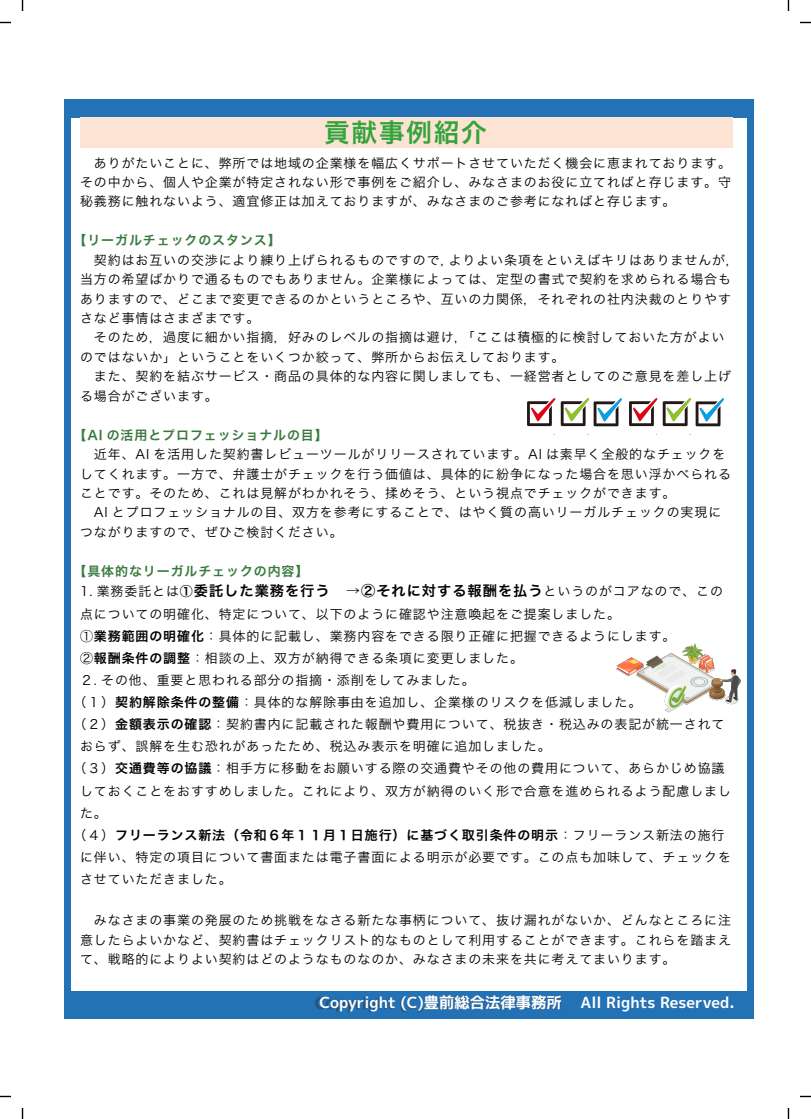
<style>
.page{position:relative;width:811px;height:1119px;background:#fff}
.page>*{position:absolute;margin:0;border:0;box-sizing:border-box;transform-origin:0 0}
.t1{font:25.5px "Hira Kaku Pro N W6";letter-spacing:.07em;color:#33a33c}
.t2{font:15.25px "mplus 1 p bold";color:#fff}
.t3{font:14.25px "Hira Kaku Pro N W6";letter-spacing:.07em;color:#000}
.t4{font:13px/19.4px "Hira Kaku Pro N W3";letter-spacing:.07em;color:#000}
.t5{font:13px "Hira Kaku Pro N W6";letter-spacing:.07em;color:#387a3d}
.t6{font:13px "Hira Kaku Pro N W6";letter-spacing:.07em;color:#000}
.s1{font-family:"Hira Kaku Pro N W3";font-size:13px}
.s2{font-size:13px}
.s3{font-family:"Hira Kaku Pro N W6"}
.s4{font-family:"Hira Kaku Pro N W3"}
</style>
<div class="page">
<svg style="left:787px;top:0;width:2px;height:11px"></svg>
<svg style="left:787px;top:1108px;width:2px;height:11px"></svg>
<svg style="left:0;top:1095px;width:11px;height:2px"></svg>
<svg style="left:800px;top:1095px;width:10px;height:2px"></svg>
<div style="left:64px;top:99px;width:689px;height:19px;background:#2372b6"></div>
<div style="left:64px;top:99px;width:6px;height:918px;background:#2372b6"></div>
<div style="left:64px;top:991px;width:689px;height:27px;background:#2372b6"></div>
<img style="left:315px;top:996px;width:99px;height:17px">
<img style="left:414px;top:995px;width:149px;height:18px">
<div style="left:747px;top:102px;width:6px;height:916px;background:#2372b6"></div>
<div style="left:80px;top:118px;width:652px;height:30px;background:#fce3d3"></div>
<img style="left:616px;top:643px;width:125px;height:70px">
<img style="left:527px;top:398px;width:92px;height:29px">
<img style="left:619px;top:398px;width:105px;height:29px">
<h1 class="t1" style="left:324px;top:110px;width:164px">貢献事例紹介</h1>
<p class="t4" style="left:80px;top:152px;width:652px;text-align:justify">　ありがたいことに、弊所では地域の企業様を幅広くサポートさせていただく機会に恵まれております。その中から、個人や企業が特定されない形で事例をご紹介し、みなさまのお役に立てればと存じます。守秘義務に触れないよう、適宜修正は加えておりますが、みなさまのご参考になればと存じます。</p>
<p class="t5" style="left:74px;top:229px;width:208px">【リーガルチェックのスタンス】</p>
<p class="t4" style="left:80px;top:249px;width:660px">　契約はお互いの交渉により練り上げられるものですので，よりよい条項をといえばキリはありませんが，当方の希望ばかりで通るものでもありません。企業様によっては、定型の書式で契約を求められる場合もありますので、どこまで変更できるのかというところや、互いの力関係，それぞれの社内決裁のとりやすさなど事情はさまざまです。<br>　そのため，過度に細かい指摘，好みのレベルの指摘は避け，「ここは積極的に検討しておいた方がよいのではないか」ということをいくつか絞って、弊所からお伝えしております。<br>　また、契約を結ぶサービス・商品の具体的な内容に関しましても、一経営者としてのご意見を差し上げる場合がございます。</p>
<p class="t5" style="left:74px;top:423px;width:256px">【AI の活用とプロフェッショナルの目】</p>
<p class="t4" style="left:80px;top:443px;width:652px">　近年、AI を活用した契約書レビューツールがリリースされています。AI は素早く全般的なチェックをしてくれます。一方で、弁護士がチェックを行う価値は、具体的に紛争になった場合を思い浮かべられることです。そのため、これは見解がわかれそう、揉めそう、という視点でチェックができます。</p>
<p class="t4" style="left:80px;top:502px;width:642px;text-indent:14px">AI とプロフェッショナルの目、双方を参考にすることで、はやく質の高いリーガルチェックの実現につながりますので、ぜひご検討ください。　</p>
<p class="t5" style="left:74px;top:559px;width:236px">【具体的なリーガルチェックの内容】</p>
<p class="t3" style="left:80px;top:578px;width:644px"><span class="s1">1. 業務委託とは</span><span class="s2">①</span>委託した業務を行う　→②それに対する報酬を払う<span class="s1">というのがコアなので、この</span></p>
<p class="t4" style="left:80px;top:602px;width:597px;line-height:22px">点についての明確化、特定について、以下のように確認や注意喚起をご提案しました。<br>①<span class="s3">業務範囲の明確化</span>：具体的に記載し、業務内容をできる限り正確に把握できるようにします。<br>②<span class="s3">報酬条件の調整</span>：相談の上、双方が納得できる条項に変更しました。</p>
<p class="t4" style="left:80px;top:670px;width:396px">２. その他、重要と思われる部分の指摘・添削をしてみました。</p>
<p class="t4" style="left:74px;top:692px;width:569px">（１）<span class="s3">契約解除条件の整備</span>：具体的な解除事由を追加し、企業様のリスクを低減しました。</p>
<p class="t4" style="left:74px;top:714px;width:652px">（２）<span class="s3">金額表示の確認</span>：契約書内に記載された報酬や費用について、税抜き・税込みの表記が統一されて</p>
<p class="t4" style="left:80px;top:736px;width:472px">おらず、誤解を生む恐れがあったため、税込み表示を明確に追加しました。</p>
<p class="t4" style="left:74px;top:758px;width:652px">（３）<span class="s3">交通費等の協議</span>：相手方に移動をお願いする際の交通費やその他の費用について、あらかじめ協議</p>
<p class="t4" style="left:80px;top:780px;width:652px">しておくことをおすすめしました。これにより、双方が納得のいく形で合意を進められるよう配慮しまし</p>
<p class="t4" style="left:80px;top:802px;width:28px">た。</p>
<p class="t6" style="left:74px;top:823px;width:652px"><span class="s4">（４）</span>フリーランス新法（令和６年１１月１日施行）に基づく取引条件の明示<span class="s4">：フリーランス新法の施行</span></p>
<p class="t4" style="left:80px;top:844px;width:652px;line-height:22px">に伴い、特定の項目について書面または電子書面による明示が必要です。この点も加味して、チェックをさせていただきました。</p>
<p class="t4" style="left:80px;top:909px;width:652px;text-align:justify">　みなさまの事業の発展のため挑戦をなさる新たな事柄について、抜け漏れがないか、どんなところに注意したらよいかなど、契約書はチェックリスト的なものとして利用することができます。これらを踏まえて、戦略的によりよい契約はどのようなものなのか、みなさまの未来を共に考えてまいります。</p>
<p class="t2" style="left:319px;top:992px;width:416px">Copyright (C)豊前総合法律事務所 All Rights Reserved.</p>
</div>
